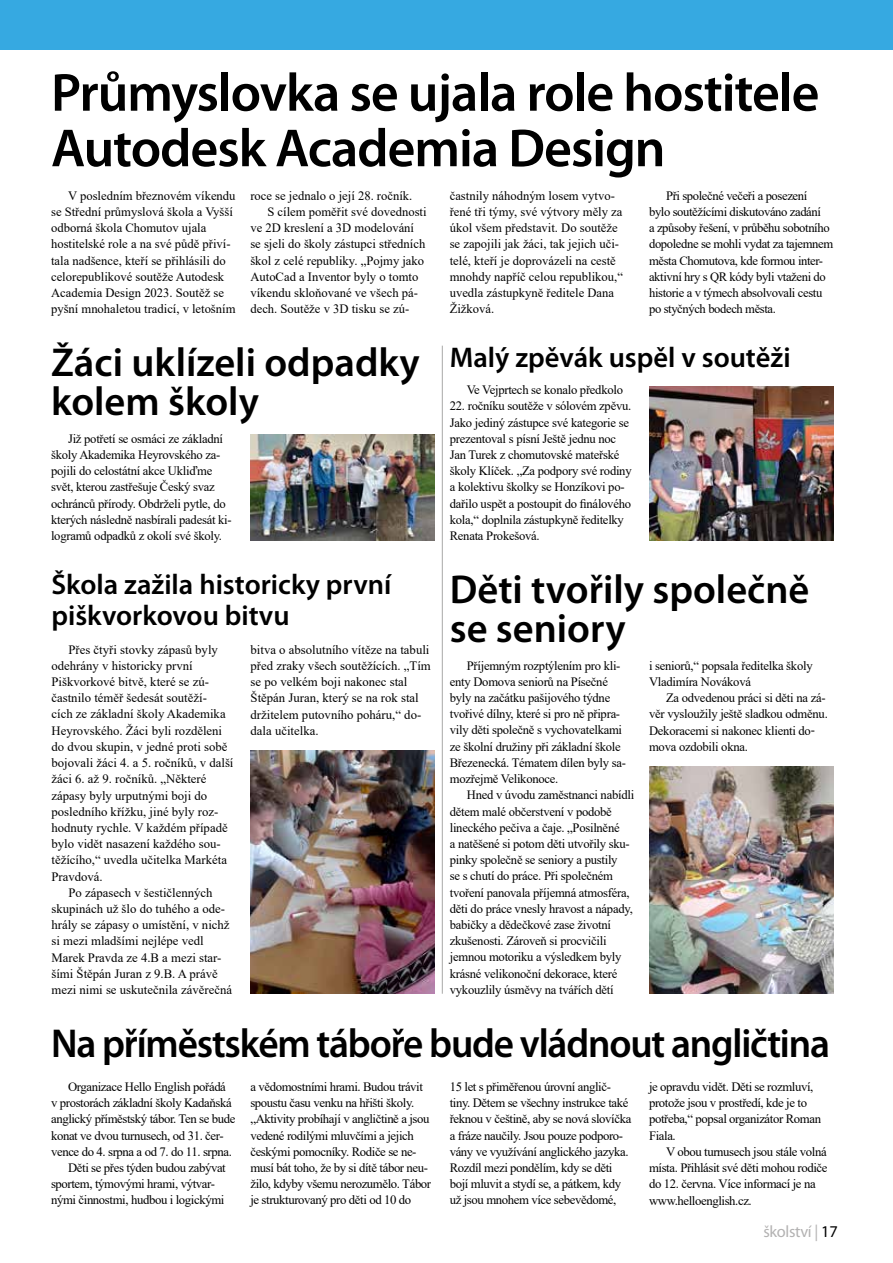
<style>
.page{position:relative;width:893px;height:1263px;background:#fff}
.page>*{position:absolute;margin:0;border:0;box-sizing:border-box;transform-origin:0 0}
.t1{font:600 54px/55.5px "Myriad Pro";letter-spacing:-.02em;color:#000}
.t2{font:600 40.5px/39px "Myriad Pro";color:#000}
.t3{font:600 40.5px "Myriad Pro";letter-spacing:-.03em;color:#000}
.t4{font:600 28.5px/31.5px "Myriad Pro";color:#000}
.t5{font:16.5px "Myriad Pro";letter-spacing:-.02em;color:#b3b2b2}
.t6{font:12.75px/16.2px "Times New Roman";letter-spacing:-.02em;color:#000}
.t7{font:12.75px/16.2px "Times New Roman";color:#000}
.s1{color:#000}
</style>
<div class="page">
<div style="left:0;top:0;width:893px;height:50px;background:#36a9e1"></div>
<img style="left:649px;top:386px;width:184px;height:154px">
<img style="left:649px;top:767px;width:184px;height:227px">
<img style="left:250px;top:434px;width:185px;height:106px">
<img style="left:250px;top:751px;width:185px;height:243px">
<hr style="left:442px;top:346px;width:1px;height:648px;background:#a8a8a7">
<h1 class="t1" style="left:51px;top:63px;width:770px">Průmyslovka se ujala role hostitele<br>Autodesk Academia Design</h1>
<p class="t7" style="left:51px;top:187px;width:186px;text-indent:17px">V posledním březnovém víkendu se Střední průmyslová škola a Vyšší odborná škola Chomutov ujala hostitelské role a na své půdě přiví&shy;tala nadšence, kteří se přihlásili do celorepublikové soutěže Autodesk Academia Design 2023. Soutěž se pyšní mnohaletou tradicí, v letošním</p>
<p class="t7" style="left:250px;top:187px;width:163px">roce se jednalo o její 28. ročník.</p>
<p class="t7" style="left:267px;top:203px;width:161px">S cílem poměřit své dovednosti</p>
<p class="t7" style="left:250px;top:219px;width:165px">ve 2D kreslení a 3D modelování</p>
<p class="t7" style="left:250px;top:236px;width:176px">se sjeli do školy zástupci středních</p>
<p class="t7" style="left:250px;top:252px;width:175px">škol z celé republiky. „Pojmy jako</p>
<p class="t7" style="left:250px;top:268px;width:169px">AutoCad a Inventor byly o tomto</p>
<p class="t7" style="left:250px;top:284px;width:169px">víkendu skloňované ve všech pá-</p>
<p class="t7" style="left:250px;top:300px;width:160px">dech. Soutěže v 3D tisku se zú-</p>
<p class="t7" style="left:450px;top:187px;width:175px">častnily náhodným losem vytvo&shy;řené tři týmy, své výtvory měly za úkol všem představit. Do soutěže se zapojili jak žáci, tak jejich uči&shy;telé, kteří je doprovázeli na cestě mnohdy napříč celou republikou,“ uvedla zástupkyně ředitele Dana<br>Žižková.</p>
<p class="t6" style="left:649px;top:187px;width:186px;text-indent:17px">Při společné večeři a posezení<br>bylo soutěžícími diskutováno zadání<br>a způsoby řešení, v průběhu sobotního dopoledne se mohli vydat za tajemnem města Chomutova, kde formou inter&shy;aktivní hry s QR kódy byli vtaženi do historie a v týmech absolvovali cestu po styčných bodech města.</p>
<h2 class="t2" style="left:51px;top:342px;width:370px">Žáci uklízeli odpadky kolem školy</h2>
<h3 class="t4" style="left:450px;top:341px;width:342px">Malý zpěvák uspěl v soutěži</h3>
<p class="t6" style="left:467px;top:381px;width:158px">Ve Vejprtech se konalo předkolo</p>
<p class="t6" style="left:450px;top:398px;width:183px">22. ročníku soutěže v sólovém zpěvu.<br>Jako jediný zástupce své kategorie se prezentoval s písní Ještě jednu noc Jan Turek z chomutovské mateřské školy Klíček. „Za podpory své rodiny a kolektivu školky se Honzíkovi po&shy;dařilo uspět a postoupit do finálového kola,“ doplnila zástupkyně ředitelky Renata Prokešová.</p>
<p class="t6" style="left:51px;top:430px;width:182px;text-indent:17px">Již potřetí se osmáci ze základní školy Akademika Heyrovského za&shy;pojili do celostátní akce Ukliďme svět, kterou zastřešuje Český svaz ochránců přírody. Obdrželi pytle, do kterých následně nasbírali padesát ki&shy;logramů odpadků z okolí své školy.</p>
<h3 class="t4" style="left:51px;top:568px;width:341px">Škola zažila historicky první piškvorkovou bitvu</h3>
<p class="t7" style="left:68px;top:641px;width:151px">Přes čtyři stovky zápasů byly</p>
<p class="t7" style="left:51px;top:657px;width:143px">odehrány v historicky první</p>
<p class="t7" style="left:51px;top:673px;width:159px">Piškvorkové bitvě, které se zú-</p>
<p class="t7" style="left:51px;top:689px;width:157px">častnilo téměř šedesát soutěží-</p>
<p class="t7" style="left:51px;top:706px;width:176px">cích ze základní školy Akademika</p>
<p class="t7" style="left:51px;top:722px;width:172px">Heyrovského. Žáci byli rozděleni</p>
<p class="t7" style="left:51px;top:738px;width:178px">do dvou skupin, v jedné proti sobě</p>
<p class="t7" style="left:51px;top:754px;width:184px">bojovali žáci 4. a 5. ročníků, v další</p>
<p class="t7" style="left:51px;top:770px;width:157px">žáci 6. až 9. ročníků. „Některé</p>
<p class="t7" style="left:51px;top:787px;width:157px">zápasy byly urputnými boji do</p>
<p class="t7" style="left:51px;top:803px;width:168px">posledního křížku, jiné byly roz-</p>
<p class="t7" style="left:51px;top:819px;width:178px">hodnuty rychle. V každém případě</p>
<p class="t7" style="left:51px;top:835px;width:171px">bylo vidět nasazení každého sou-</p>
<p class="t7" style="left:51px;top:851px;width:177px">těžícího,“ uvedla učitelka Markéta</p>
<p class="t7" style="left:51px;top:868px;width:53px">Pravdová.</p>
<p class="t7" style="left:68px;top:884px;width:146px">Po zápasech v šestičlenných</p>
<p class="t7" style="left:51px;top:900px;width:175px">skupinách už šlo do tuhého a ode-</p>
<p class="t7" style="left:51px;top:916px;width:180px">hrály se zápasy o umístění, v nichž</p>
<p class="t7" style="left:51px;top:932px;width:154px">si mezi mladšími nejlépe vedl</p>
<p class="t7" style="left:51px;top:949px;width:172px">Marek Pravda ze 4.B a mezi star-</p>
<p class="t7" style="left:51px;top:965px;width:168px">šími Štěpán Juran z 9.B. A právě</p>
<p class="t7" style="left:51px;top:981px;width:182px">mezi nimi se uskutečnila závěrečná</p>
<p class="t7" style="left:251px;top:641px;width:182px">bitva o absolutního vítěze na tabuli před zraky všech soutěžících. „Tím se po velkém boji nakonec stal<br>Štěpán Juran, který se na rok stal držitelem putovního poháru,“ do&shy;dala učitelka.</p>
<h2 class="t2" style="left:450px;top:569px;width:361px">Děti tvořily společně se seniory</h2>
<p class="t6" style="left:450px;top:657px;width:178px;text-indent:17px">Příjemným rozptýlením pro kli&shy;enty Domova seniorů na Písečné byly na začátku pašijového týdne tvořivé dílny, které si pro ně připra&shy;vily děti společně s vychovatelkami ze školní družiny při základní škole Březenecká. Tématem dílen byly sa&shy;mozřejmě Velikonoce.</p>
<p class="t6" style="left:450px;top:786px;width:186px;text-indent:17px">Hned v úvodu zaměstnanci nabídli dětem malé občerstvení v podobě lineckého pečiva a čaje. „Posilněné<br>a natěšené si potom děti utvořily sku&shy;pinky společně se seniory a pustily<br>se s chutí do práce. Při společném tvoření panovala příjemná atmosféra, děti do práce vnesly hravost a nápady, babičky a dědečkové zase životní zkušenosti. Zároveň si procvičili jemnou motoriku a výsledkem byly krásné velikonoční dekorace, které vykouzlily úsměvy na tvářích dětí</p>
<p class="t6" style="left:649px;top:657px;width:165px">i seniorů,“ popsala ředitelka školy<br>Vladimíra Nováková</p>
<p class="t6" style="left:649px;top:689px;width:180px;text-indent:17px">Za odvedenou práci si děti na zá&shy;věr vysloužily ještě sladkou odměnu.<br>Dekoracemi si nakonec klienti do&shy;mova ozdobili okna.</p>
<h2 class="t3" style="left:51px;top:1017px;width:781px">Na příměstském táboře bude vládnout angličtina</h2>
<p class="t6" style="left:68px;top:1078px;width:159px">Organizace Hello English pořádá</p>
<p class="t6" style="left:51px;top:1094px;width:182px">v prostorách základní školy Kadaňská</p>
<p class="t6" style="left:51px;top:1110px;width:186px">anglický příměstský tábor. Ten se bude</p>
<p class="t6" style="left:51px;top:1127px;width:174px">konat ve dvou turnusech, od 31. čer-</p>
<p class="t6" style="left:51px;top:1143px;width:182px">vence do 4. srpna a od 7. do 11. srpna.</p>
<p class="t6" style="left:68px;top:1159px;width:159px">Děti se přes týden budou zabývat</p>
<p class="t6" style="left:51px;top:1175px;width:165px">sportem, týmovými hrami, výtvar-</p>
<p class="t6" style="left:51px;top:1191px;width:175px">nými činnostmi, hudbou i logickými</p>
<p class="t6" style="left:250px;top:1078px;width:182px">a vědomostními hrami. Budou trávit spoustu času venku na hřišti školy. „Aktivity probíhají v angličtině a jsou vedené rodilými mluvčími a jejich českými pomocníky. Rodiče se ne&shy;musí bát toho, že by si dítě tábor neu&shy;žilo, kdyby všemu nerozumělo. Tábor je strukturovaný pro děti od 10 do</p>
<p class="t6" style="left:450px;top:1078px;width:183px">15 let s přiměřenou úrovní anglič&shy;tiny. Dětem se všechny instrukce také řeknou v češtině, aby se nová slovíčka a fráze naučily. Jsou pouze podporo&shy;vány ve využívání anglického jazyka.<br>Rozdíl mezi pondělím, kdy se děti bojí mluvit a stydí se, a pátkem, kdy už jsou mnohem více sebevědomé,</p>
<p class="t6" style="left:649px;top:1078px;width:173px">je opravdu vidět. Děti se rozmluví, protože jsou v prostředí, kde je to potřeba,“ popsal organizátor Roman<br>Fiala.</p>
<p class="t6" style="left:649px;top:1143px;width:180px;text-indent:17px">V obou turnusech jsou stále volná místa. Přihlásit své děti mohou rodiče do 12. června. Více informací je na www.helloenglish.cz.</p>
<p class="t5" style="left:763px;top:1222px;width:76px">školství | <span class="s1">17</span></p>
</div>
